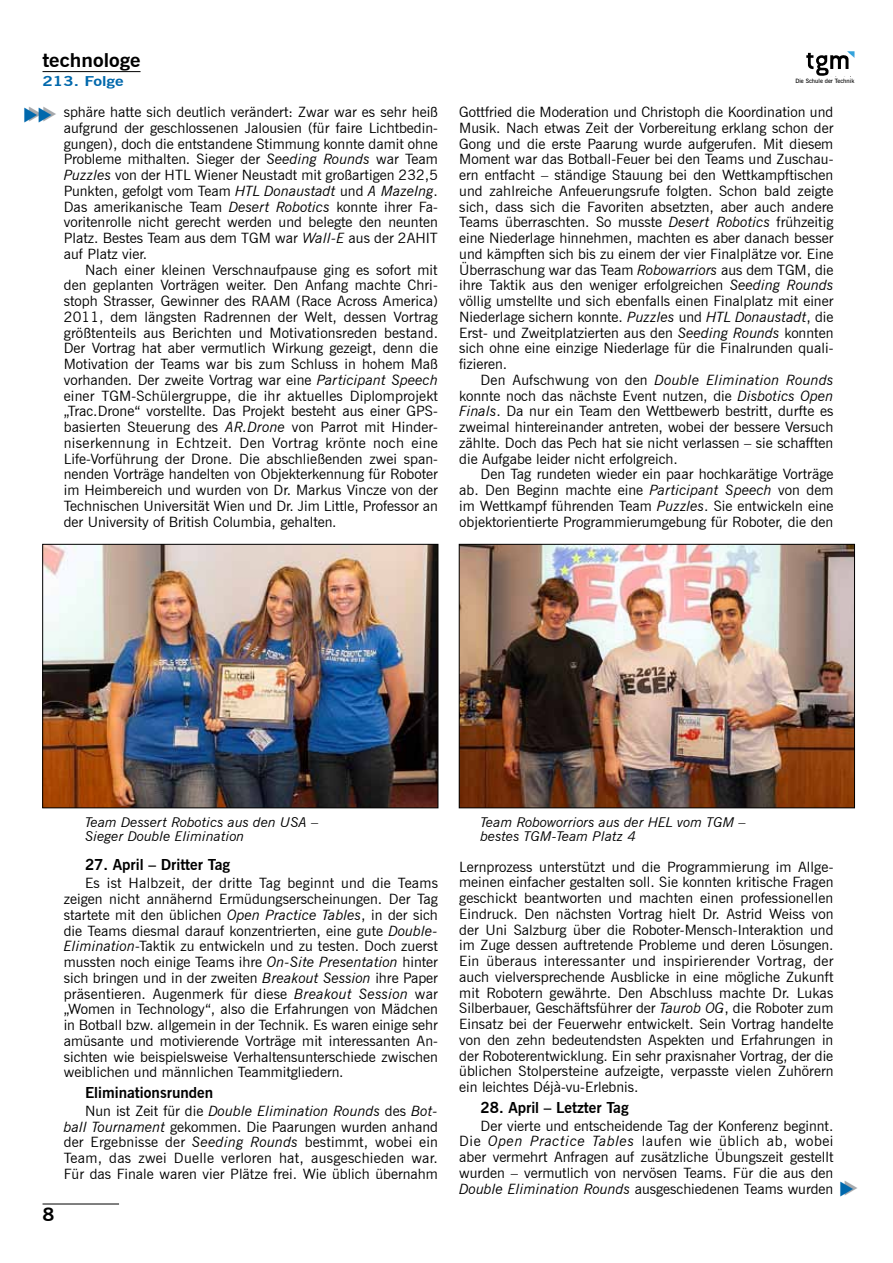
<style>
.page{position:relative;width:893px;height:1263px;background:#fff}
.page>*{position:absolute;margin:0;border:0;box-sizing:border-box;transform-origin:0 0}
.t1{font:700 18.9px "News Gothic BT";color:#000;scale:1.11 1}
.t2{font:700 18px "News Gothic BT";color:#000;scale:1.1 1}
.fließ_hf_zwiti{font:700 15px "News Gothic BT";color:#000}
.fließtext{font:14.25px/15.8px "News Gothic BT";color:#000;text-align:justify}
.bildlegende{font:italic 13.5px/14.2px "News Gothic BT";color:#000;scale:1.05 1}
.t3{font:700 13.5px "News Gothic BT";color:#0068ac;scale:1.28 1}
.t4{font:600 6px "News Gothic BT";color:#000}
.s1{font-style:italic}
</style>
<div class="page">
<hr style="left:43px;top:1203px;width:76px;height:1px;background:#000">
<hr style="left:43px;top:71px;width:98px;height:1px;background:#000">
<svg style="left:806px;top:51px;width:48px;height:25px"></svg>
<img style="left:44px;top:546px;width:392px;height:260px">
<div style="left:42px;top:544px;width:396px;height:264px;border:1px solid #000"></div>
<img style="left:461px;top:546px;width:392px;height:260px">
<div style="left:459px;top:544px;width:396px;height:264px;border:1px solid #000"></div>
<h1 class="t1" style="left:43px;top:49px;width:90px">technologe</h1>
<p class="t3" style="left:43px;top:73px;width:65px">213. Folge</p>
<p class="t4" style="left:795px;top:77px;width:60px">Die Schule der Technik</p>
<p class="fließtext" style="left:64px;top:104px;width:376px">sphäre hatte sich deutlich verändert: Zwar war es sehr heiß aufgrund der geschlossenen Jalousien (für faire Lichtbedin&shy;gungen), doch die entstandene Stimmung konnte damit ohne Probleme mithalten. Sieger der <span class="s1">Seeding Rounds</span> war Team <span class="s1">Puzzles</span> von der HTL Wiener Neustadt mit großartigen 232,5<br>Punkten, gefolgt vom Team <span class="s1">HTL Donaustadt</span> und <span class="s1">A MazeIng</span>.<br>Das amerikanische Team <span class="s1">Desert Robotics</span> konnte ihrer Fa&shy;voritenrolle nicht gerecht werden und belegte den neunten Platz. Bestes Team aus dem TGM war <span class="s1">Wall-E</span> aus der 2AHIT auf Platz vier.</p>
<p class="fließtext" style="left:64px;top:262px;width:376px;text-indent:21px">Nach einer kleinen Verschnaufpause ging es sofort mit den geplanten Vorträgen weiter. Den Anfang machte Chri&shy;stoph Strasser, Gewinner des RAAM (Race Across America)<br>2011, dem längsten Radrennen der Welt, dessen Vortrag größtenteils aus Berichten und Motivationsreden bestand.<br>Der Vortrag hat aber vermutlich Wirkung gezeigt, denn die Motivation der Teams war bis zum Schluss in hohem Maß vorhanden. Der zweite Vortrag war eine <span class="s1">Participant Speech </span>einer TGM-Schülergruppe, die ihr aktuelles Diplomprojekt „Trac.Drone“ vorstellte. Das Projekt besteht aus einer GPS&shy;basierten Steuerung des <span class="s1">AR.Drone</span> von Parrot mit Hinder&shy;niserkennung in Echtzeit. Den Vortrag krönte noch eine Life-Vorführung der Drone. Die abschließenden zwei span&shy;nenden Vorträge handelten von Objekterkennung für Roboter im Heimbereich und wurden von Dr. Markus Vincze von der Technischen Universität Wien und Dr. Jim Little, Professor an der University of British Columbia, gehalten.</p>
<p class="fließtext" style="left:459px;top:104px;width:376px">Gottfried die Moderation und Christoph die Koordination und Musik. Nach etwas Zeit der Vorbereitung erklang schon der Gong und die erste Paarung wurde aufgerufen. Mit diesem Moment war das Botball-Feuer bei den Teams und Zuschau&shy;ern entfacht – ständige Stauung bei den Wettkampftischen und zahlreiche Anfeuerungsrufe folgten. Schon bald zeigte sich, dass sich die Favoriten absetzten, aber auch andere Teams überraschten. So musste <span class="s1">Desert Robotics</span> frühzeitig eine Niederlage hinnehmen, machten es aber danach besser und kämpften sich bis zu einem der vier Finalplätze vor. Eine Überraschung war das Team <span class="s1">Robowarriors</span> aus dem TGM, die ihre Taktik aus den weniger erfolgreichen <span class="s1">Seeding Rounds </span>völlig umstellte und sich ebenfalls einen Finalplatz mit einer Niederlage sichern konnte. <span class="s1">Puzzles</span> und <span class="s1">HTL Donaustadt</span>, die Erst- und Zweitplatzierten aus den <span class="s1">Seeding Rounds</span> konnten sich ohne eine einzige Niederlage für die Finalrunden quali&shy;fizieren.</p>
<p class="fließtext" style="left:459px;top:372px;width:376px;text-indent:21px">Den Aufschwung von den <span class="s1">Double Elimination Rounds </span>konnte noch das nächste Event nutzen, die <span class="s1">Disbotics Open Finals</span>. Da nur ein Team den Wettbewerb bestritt, durfte es zweimal hintereinander antreten, wobei der bessere Versuch zählte. Doch das Pech hat sie nicht verlassen – sie schafften die Aufgabe leider nicht erfolgreich.</p>
<p class="fließtext" style="left:459px;top:466px;width:376px;text-indent:21px">Den Tag rundeten wieder ein paar hochkarätige Vorträge ab. Den Beginn machte eine <span class="s1">Participant Speech</span> von dem im Wettkampf führenden Team <span class="s1">Puzzles</span>. Sie entwickeln eine objektorientierte Programmierumgebung für Roboter, die den</p>
<p class="bildlegende" style="left:85px;top:815px;width:224px">Team Dessert Robotics aus den USA –<br>Sieger Double Elimination</p>
<p class="bildlegende" style="left:480px;top:815px;width:254px">Team Roboworriors aus der HEL vom TGM – bestes TGM-Team Platz 4</p>
<p class="fließ_hf_zwiti" style="left:85px;top:856px;width:147px">27. April – Dritter Tag</p>
<p class="fließtext" style="left:64px;top:875px;width:376px;text-indent:21px">Es ist Halbzeit, der dritte Tag beginnt und die Teams zeigen nicht annähernd Ermüdungserscheinungen. Der Tag startete mit den üblichen <span class="s1">Open Practice Tables</span>, in der sich die Teams diesmal darauf konzentrierten, eine gute <span class="s1">Double-Elimination</span>-Taktik zu entwickeln und zu testen. Doch zuerst mussten noch einige Teams ihre <span class="s1">On-Site Presentation</span> hinter sich bringen und in der zweiten <span class="s1">Breakout Session</span> ihre Paper präsentieren. Augenmerk für diese <span class="s1">Breakout Session</span> war „Women in Technology“, also die Erfahrungen von Mädchen in Botball bzw. allgemein in der Technik. Es waren einige sehr amüsante und motivierende Vorträge mit interessanten An&shy;sichten wie beispielsweise Verhaltensunterschiede zwischen weiblichen und männlichen Teammitgliedern.</p>
<p class="fließ_hf_zwiti" style="left:85px;top:1083px;width:130px">Eliminationsrunden</p>
<p class="fließtext" style="left:64px;top:1103px;width:376px;text-indent:21px">Nun ist Zeit für die <span class="s1">Double Elimination Rounds</span> des <span class="s1">Bot&shy;ball Tournament</span> gekommen. Die Paarungen wurden anhand der Ergebnisse der <span class="s1">Seeding Rounds</span> bestimmt, wobei ein Team, das zwei Duelle verloren hat, ausgeschieden war.<br>Für das Finale waren vier Plätze frei. Wie üblich übernahm</p>
<p class="t2" style="left:43px;top:1204px;width:12px">8</p>
<p class="fließtext" style="left:459px;top:858px;width:376px">Lernprozess unterstützt und die Programmierung im Allge&shy;meinen einfacher gestalten soll. Sie konnten kritische Fragen geschickt beantworten und machten einen professionellen Eindruck. Den nächsten Vortrag hielt Dr. Astrid Weiss von der Uni Salzburg über die Roboter-Mensch-Interaktion und im Zuge dessen auftretende Probleme und deren Lösungen.<br>Ein überaus interessanter und inspirierender Vortrag, der auch vielversprechende Ausblicke in eine mögliche Zukunft mit Robotern gewährte. Den Abschluss machte Dr. Lukas Silberbauer, Geschäftsführer der <span class="s1">Taurob OG</span>, die Roboter zum Einsatz bei der Feuerwehr entwickelt. Sein Vortrag handelte von den zehn bedeutendsten Aspekten und Erfahrungen in der Roboterentwicklung. Ein sehr praxisnaher Vortrag, der die üblichen Stolpersteine aufzeigte, verpasste vielen Zuhörern ein leichtes Déjà-vu-Erlebnis.</p>
<p class="fließ_hf_zwiti" style="left:480px;top:1098px;width:150px">28. April – Letzter Tag</p>
<p class="fließtext" style="left:459px;top:1118px;width:376px;text-indent:21px">Der vierte und entscheidende Tag der Konferenz beginnt.<br>Die <span class="s1">Open Practice Tables</span> laufen wie üblich ab, wobei aber vermehrt Anfragen auf zusätzliche Übungszeit gestellt wurden – vermutlich von nervösen Teams. Für die aus den <span class="s1">Double Elimination Rounds</span> ausgeschiedenen Teams wurden</p>
</div>
